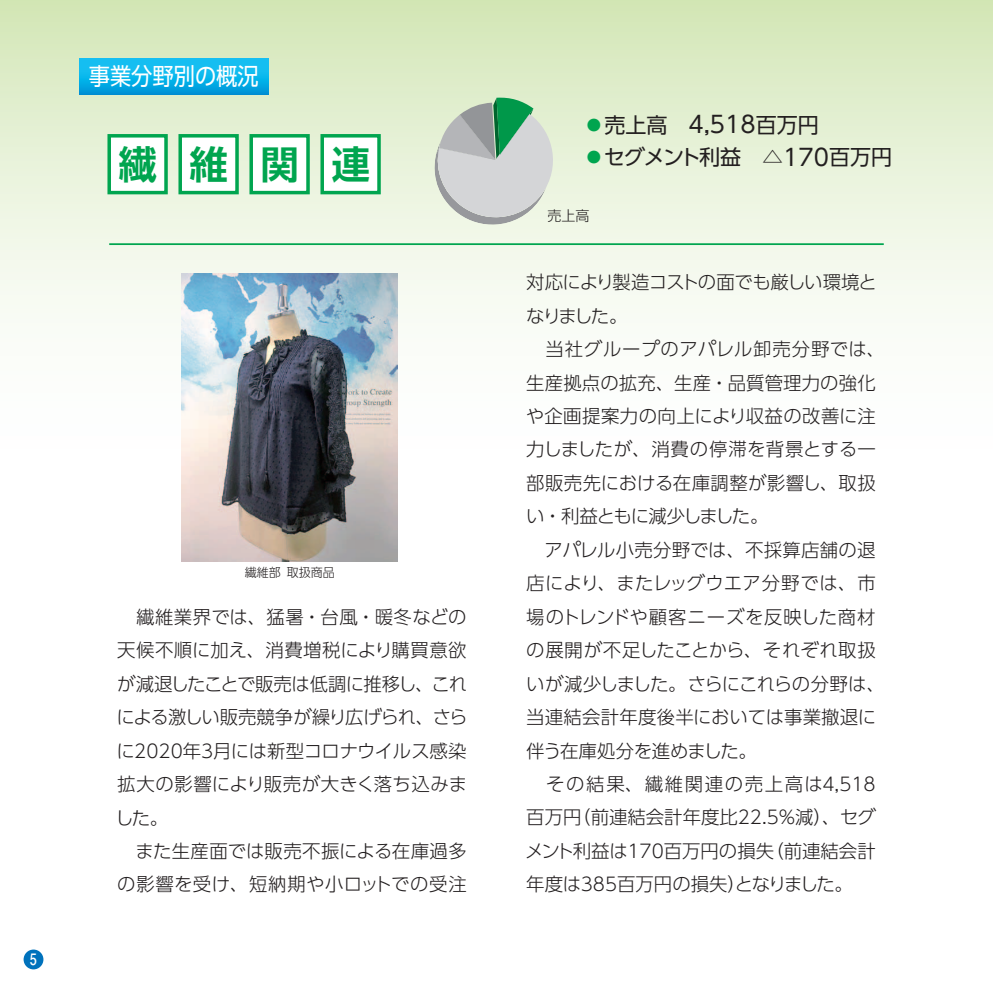
<style>
.page{position:relative;width:993px;height:993px;background:#fff}
.page>*{position:absolute;margin:0;border:0;box-sizing:border-box;transform-origin:0 0}
.t1{font:700 38.5px "UD Shin Go Pro De";color:#00a54f}
.t2{font:23.62px "UD Shin Go Pro";color:#fff;scale:.9 1}
.t3{font:21px/32.2px "UD Shin Go Pro";color:#231f20}
.t4{font:300 18.38px/33.4px "UD Shin Go Pro";color:#231f20}
.t5{font:700 15.75px "Futo Go B101 Pro";color:#fff;scale:.9 1}
.t6{font:300 14px "UD Shin Go Pro";color:#231f20}
.t7{font:300 12.25px "UD Shin Go Pro";color:#231f20}
.s1{color:#00a54f}
.s2{font-size:23.1px}
</style>
<div class="page">
<div style="left:0;top:0;width:992px;height:481px;background:linear-gradient(to bottom,#d6e8bd,#fff)"></div>
<div style="left:23px;top:948px;width:21px;height:21px;background:#0072bc;border-radius:50%"></div>
<div style="left:22px;top:947px;width:23px;height:23px;border:2px solid #fff;border-radius:50%"></div>
<div style="left:109px;top:136px;width:57px;height:56px;background:#fff"></div>
<div style="left:107px;top:134px;width:61px;height:60px;border:4px solid #00a54f"></div>
<div style="left:180px;top:136px;width:57px;height:56px;background:#fff"></div>
<div style="left:178px;top:134px;width:61px;height:60px;border:4px solid #00a54f"></div>
<div style="left:251px;top:136px;width:57px;height:56px;background:#fff"></div>
<div style="left:249px;top:134px;width:61px;height:60px;border:4px solid #00a54f"></div>
<div style="left:322px;top:136px;width:57px;height:56px;background:#fff"></div>
<div style="left:320px;top:134px;width:60px;height:60px;border:4px solid #00a54f"></div>
<hr style="left:109px;top:243px;width:774px;height:2px;background:#00a54f">
<svg style="left:434px;top:98px;width:118px;height:126px;background:#bbcbc0"></svg>
<svg style="left:79px;top:59px;width:189px;height:35px;background:#09b1e9"></svg>
<img style="left:182px;top:273px;width:215px;height:288px">
<p class="t2" style="left:89px;top:57px;width:190px">事業分野別の概況</p>
<h1 class="t1" style="left:118px;top:133px;width:253px">繊維関連</h1>
<p class="t5" style="left:30px;top:946px;width:9px">5</p>
<p class="t7" style="left:245px;top:562px;width:92px">繊維部 取扱商品</p>
<p class="t4" style="left:115px;top:599px;width:354px">　繊維業界では、猛暑・台風・暖冬などの天候不順に加え、消費増税により購買意欲が減退したことで販売は低調に推移し、これによる激しい販売競争が繰り広げられ、さらに2020年3月には新型コロナウイルス感染拡大の影響により販売が大きく落ち込みました。<br>　また生産面では販売不振による在庫過多の影響を受け、短納期や小ロットでの受注</p>
<p class="t3" style="left:583px;top:108px;width:310px"><span class="s1">◦</span>売上高　<span class="s2">4,518</span>百万円<br><span class="s1">◦</span>セグメント利益　△<span class="s2">170</span>百万円</p>
<p class="t6" style="left:547px;top:204px;width:43px">売上高</p>
<p class="t4" style="left:525px;top:265px;width:361px">対応により製造コストの面でも厳しい環境となりました。<br>　当社グループのアパレル卸売分野では、生産拠点の拡充、生産・品質管理力の強化や企画提案力の向上により収益の改善に注力しましたが、消費の停滞を背景とする一部販売先における在庫調整が影響し、取扱い・利益ともに減少しました。<br>　アパレル小売分野では、不採算店舗の退店により、またレッグウエア分野では、市場のトレンドや顧客ニーズを反映した商材の展開が不足したことから、それぞれ取扱いが減少しました。さらにこれらの分野は、当連結会計年度後半においては事業撤退に伴う在庫処分を進めました。<br>　その結果、繊維関連の売上高は4,518百万円（前連結会計年度比22.5％減）、セグメント利益は170百万円の損失（前連結会計年度は385百万円の損失）となりました。</p>
</div>
